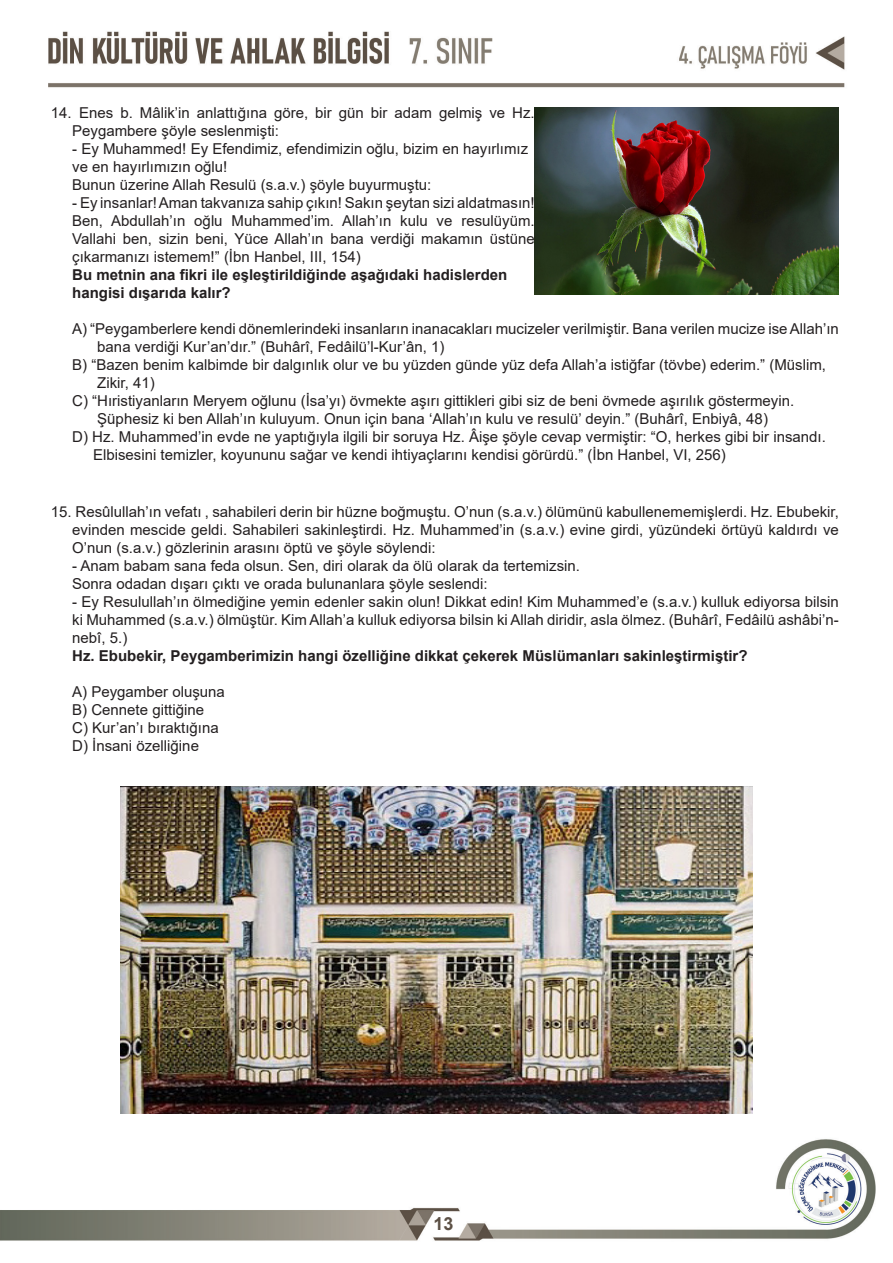
<style>
.page{position:relative;width:893px;height:1263px;background:#fff}
.page>*{position:absolute;margin:0;border:0;box-sizing:border-box;transform-origin:0 0}
.t1{font:700 18px "Arial";color:#5c5045}
.t2{font:15px/18px "Arial";color:#231f20;text-align:justify}
.t3{font:700 15px/18px "Arial";color:#231f20}
</style>
<div class="page">
<img style="left:0;top:31px;width:876px;height:1210px">
<img style="left:535px;top:107px;width:304px;height:187px">
<img style="left:120px;top:787px;width:633px;height:327px">
<p class="t2" style="left:72px;top:104px;width:464px;text-indent:7px">Enes b. Mâlik’in anlattığına göre, bir gün bir adam gelmiş ve Hz.<br>Peygambere şöyle seslenmişti:</p>
<p class="t2" style="left:72px;top:140px;width:457px">- Ey Muhammed! Ey Efendimiz, efendimizin oğlu, bizim en hayırlımız ve en hayırlımızın oğlu!</p>
<p class="t2" style="left:72px;top:176px;width:361px">Bunun üzerine Allah Resulü (s.a.v.) şöyle buyurmuştu:</p>
<p class="t2" style="left:72px;top:194px;width:464px">- Ey insanlar! Aman takvanıza sahip çıkın! Sakın şeytan sizi aldatmasın!<br>Ben, Abdullah’ın oğlu Muhammed’im. Allah’ın kulu ve resulüyüm.<br>Vallahi ben, sizin beni, Yüce Allah’ın bana verdiği makamın üstüne çıkarmanızı istemem!” (İbn Hanbel, III, 154)</p>
<p class="t3" style="left:72px;top:266px;width:437px">Bu metnin ana fikri ile eşleştirildiğinde aşağıdaki hadislerden hangisi dışarıda kalır?</p>
<p class="t2" style="left:72px;top:320px;width:768px">A) “Peygamberlere kendi dönemlerindeki insanların inanacakları mucizeler verilmiştir. Bana verilen mucize ise Allah’ın</p>
<p class="t2" style="left:97px;top:338px;width:349px">bana verdiği Kur’an’dır.” (Buhârî, Fedâilü’l-Kur’ân, 1)</p>
<p class="t2" style="left:72px;top:356px;width:755px">B) “Bazen benim kalbimde bir dalgınlık olur ve bu yüzden günde yüz defa Allah’a istiğfar (tövbe) ederim.” (Müslim,</p>
<p class="t2" style="left:97px;top:374px;width:59px">Zikir, 41)</p>
<p class="t2" style="left:72px;top:392px;width:723px">C) “Hıristiyanların Meryem oğlunu (İsa’yı) övmekte aşırı gittikleri gibi siz de beni övmede aşırılık göstermeyin.</p>
<p class="t2" style="left:97px;top:410px;width:672px">Şüphesiz ki ben Allah’ın kuluyum. Onun için bana ‘Allah’ın kulu ve resulü’ deyin.” (Buhârî, Enbiyâ, 48)</p>
<p class="t2" style="left:72px;top:428px;width:755px">D) Hz. Muhammed’in evde ne yaptığıyla ilgili bir soruya Hz. Âişe şöyle cevap vermiştir: “O, herkes gibi bir insandı.</p>
<p class="t2" style="left:93px;top:446px;width:634px">Elbisesini temizler, koyununu sağar ve kendi ihtiyaçlarını kendisi görürdü.” (İbn Hanbel, VI, 256)</p>
<p class="t2" style="left:51px;top:104px;width:22px">14.</p>
<p class="t2" style="left:72px;top:503px;width:768px;text-indent:-21px">15. Resûlullah’ın vefatı , sahabileri derin bir hüzne boğmuştu. O’nun (s.a.v.) ölümünü kabullenememişlerdi. Hz. Ebubekir, evinden mescide geldi. Sahabileri sakinleştirdi. Hz. Muhammed’in (s.a.v.) evine girdi, yüzündeki örtüyü kaldırdı ve O’nun (s.a.v.) gözlerinin arasını öptü ve şöyle söylendi:</p>
<p class="t2" style="left:72px;top:557px;width:509px">- Anam babam sana feda olsun. Sen, diri olarak da ölü olarak da tertemizsin.</p>
<p class="t2" style="left:72px;top:575px;width:417px">Sonra odadan dışarı çıktı ve orada bulunanlara şöyle seslendi:</p>
<p class="t2" style="left:72px;top:593px;width:768px">- Ey Resulullah’ın ölmediğine yemin edenler sakin olun! Dikkat edin! Kim Muhammed’e (s.a.v.) kulluk ediyorsa bilsin ki Muhammed (s.a.v.) ölmüştür. Kim Allah’a kulluk ediyorsa bilsin ki Allah diridir, asla ölmez. (Buhârî, Fedâilü ashâbi’n&shy;nebî, 5.)</p>
<p class="t3" style="left:72px;top:647px;width:677px">Hz. Ebubekir, Peygamberimizin hangi özelliğine dikkat çekerek Müslümanları sakinleştirmiştir?</p>
<p class="t2" style="left:72px;top:683px;width:154px">A) Peygamber oluşuna</p>
<p class="t2" style="left:72px;top:701px;width:133px">B) Cennete gittiğine</p>
<p class="t2" style="left:72px;top:719px;width:148px">C) Kur’an’ı bıraktığına</p>
<p class="t2" style="left:72px;top:737px;width:128px">D) İnsani özelliğine</p>
<p class="t1" style="left:434px;top:1211px;width:22px">13</p>
</div>
